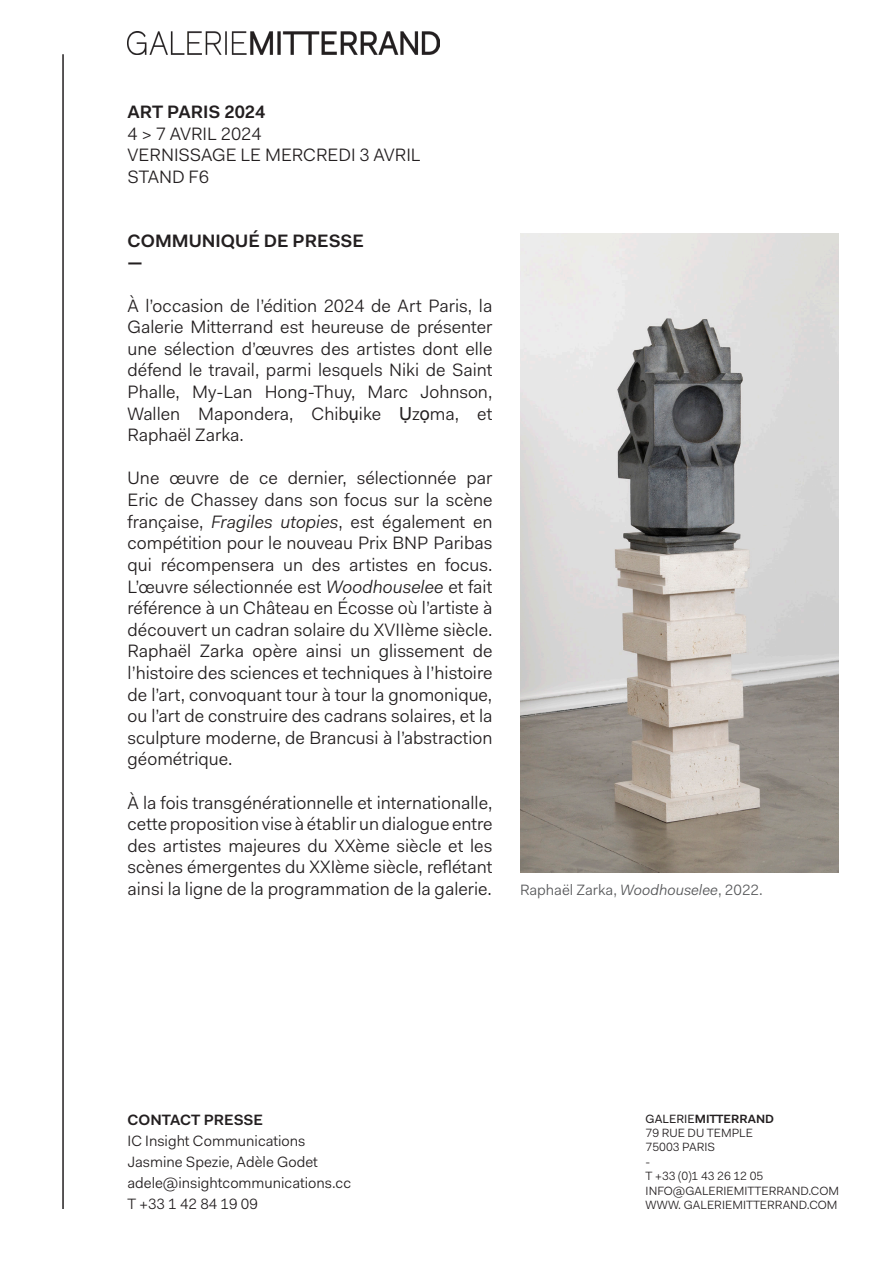
<style>
.page{position:relative;width:893px;height:1263px;background:#fff}
.page>*{position:absolute;margin:0;border:0;box-sizing:border-box;transform-origin:0 0}
.t1{font:18px/21.6px "Fakt Pro Blond";color:#231f20;text-align:justify}
.t2{font:600 18px "Fakt Pro";color:#231f20}
.t3{font:15px "Fakt Pro Blond";color:#231f20}
.t4{font:15px "Fakt Pro Blond";color:#57585a}
.t5{font:600 15px "Fakt Pro";color:#231f20}
.t6{font:12px "Fakt Pro Blond";color:#231f20}
.t7{font:600 12px "Fakt Pro";color:#231f20}
.s1{font-family:"Arial"}
.s2{font-style:italic}
.s3{font-weight:400}
</style>
<div class="page">
<img style="left:128px;top:31px;width:312px;height:23px">
<img style="left:520px;top:233px;width:319px;height:639px">
<hr style="left:62px;top:54px;width:2px;height:1155px;background:#231f20">
<p class="t2" style="left:128px;top:100px;width:139px">ART PARIS 2024</p>
<p class="t1" style="left:128px;top:123px;width:136px">4 &gt; 7 AVRIL 2024</p>
<p class="t1" style="left:128px;top:144px;width:295px">VERNISSAGE LE MERCREDI 3 AVRIL</p>
<p class="t1" style="left:128px;top:166px;width:83px">STAND F6</p>
<p class="t2" style="left:128px;top:229px;width:238px">COMMUNIQUÉ DE PRESSE</p>
<p class="t2" style="left:128px;top:250px;width:17px">—</p>
<p class="t1" style="left:128px;top:295px;width:366px">À l’occasion de l’édition 2024 de Art Paris, la Galerie Mitterrand est heureuse de présenter une sélection d’œuvres des artistes dont elle défend le travail, parmi lesquels Niki de Saint Phalle, My-Lan Hong-Thuy, Marc Johnson, Wallen Mapondera, Chib<span class="s1">ụ</span>ike <span class="s1">Ụ</span>z<span class="s1">ọ</span>ma, et Raphaël Zarka.</p>
<p class="t1" style="left:128px;top:467px;width:366px">Une œuvre de ce dernier, sélectionnée par Eric de Chassey dans son focus sur la scène française, <span class="s2">Fragiles utopies</span>, est également en compétition pour le nouveau Prix BNP Paribas qui récompensera un des artistes en focus.<br>L’œuvre sélectionnée est <span class="s2">Woodhouselee</span> et fait référence à un Château en Écosse où l’artiste à découvert un cadran solaire du XVIIème siècle.<br>Raphaël Zarka opère ainsi un glissement de l’histoire des sciences et techniques à l’histoire de l’art, convoquant tour à tour la gnomonique, ou l’art de construire des cadrans solaires, et la sculpture moderne, de Brancusi à l’abstraction géométrique.</p>
<p class="t1" style="left:128px;top:791px;width:366px">À la fois transgénérationnelle et internationalle, cette proposition vise à établir un dialogue entre des artistes majeures du XXème siècle et les scènes émergentes du XXIème siècle, reflétant ainsi la ligne de la programmation de la galerie.</p>
<p class="t4" style="left:520px;top:880px;width:244px">Raphaël Zarka, <span class="s2">Woodhouselee</span>, 2022.</p>
<p class="t5" style="left:128px;top:1109px;width:137px">CONTACT PRESSE</p>
<p class="t3" style="left:128px;top:1130px;width:179px">IC Insight Communications</p>
<p class="t3" style="left:128px;top:1151px;width:192px">Jasmine Spezie, Adèle Godet</p>
<p class="t3" style="left:128px;top:1172px;width:225px">adele@insightcommunications.cc</p>
<p class="t3" style="left:128px;top:1193px;width:132px">T +33 1 42 84 19 09</p>
<p class="t7" style="left:646px;top:1110px;width:130px"><span class="s3">GALERIE</span>MITTERRAND</p>
<p class="t6" style="left:646px;top:1125px;width:109px">79 RUE DU TEMPLE</p>
<p class="t6" style="left:646px;top:1139px;width:71px">75003 PARIS</p>
<p class="t6" style="left:646px;top:1153px;width:6px">-</p>
<p class="t6" style="left:646px;top:1168px;width:119px">T +33 (0)1 43 26 12 05</p>
<p class="t6" style="left:646px;top:1182px;width:195px">INFO@GALERIEMITTERRAND.COM</p>
<p class="t6" style="left:646px;top:1197px;width:193px">WWW. GALERIEMITTERRAND.COM</p>
</div>
